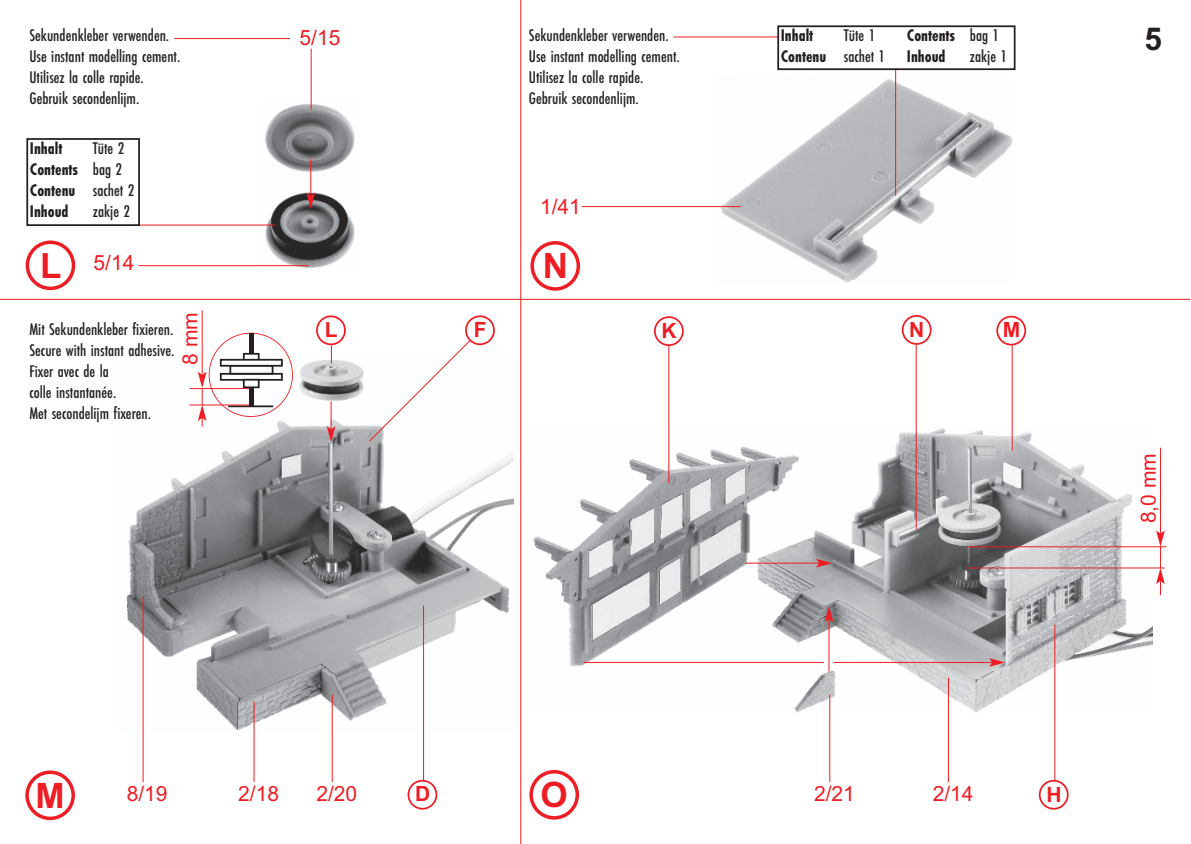
<style>
.page{position:relative;width:1191px;height:844px;background:#fff}
.page>*{position:absolute;margin:0;border:0;box-sizing:border-box;transform-origin:0 0}
.t1{font:700 35px "Arial";color:#ee1d23}
.t2{font:700 31.5px "Arial";color:#231f20}
.t3{font:21px "Arial";color:#ee1d23}
.t4{font:700 21px "Arial";color:#ee1d23}
.t5{font:17.5px/21px "Futura EF Medium Con";color:#231f20}
.t6{font:17.5px/21px "Futura EF Bold Con";color:#231f20}
.s1{font-family:"Futura EF Medium Con"}
</style>
<div class="page">
<hr style="left:520px;top:0;width:1px;height:843px;background:#ee1d23">
<hr style="left:0;top:299px;width:1190px;height:1px;background:#ee1d23">
<img style="left:260px;top:100px;width:95px;height:168px">
<img style="left:126px;top:356px;width:387px;height:376px">
<img style="left:717px;top:76px;width:296px;height:207px">
<img style="left:533px;top:425px;width:619px;height:288px">
<hr style="left:138px;top:224px;width:138px;height:1px;background:#ee1d23">
<hr style="left:895px;top:68px;width:1px;height:127px;background:#ee1d23">
<hr style="left:968px;top:567px;width:196px;height:1px;background:#ee1d23">
<hr style="left:968px;top:546px;width:198px;height:1px;background:#ee1d23">
<hr style="left:423px;top:605px;width:1px;height:175px;background:#ee1d23">
<hr style="left:139px;top:265px;width:170px;height:1px;background:#ee1d23">
<hr style="left:310px;top:159px;width:1px;height:37px;background:#ee1d23">
<svg style="left:306px;top:192px;width:9px;height:17px"></svg>
<svg style="left:327px;top:401px;width:8px;height:41px"></svg>
<hr style="left:828px;top:619px;width:1px;height:52px;background:#ee1d23">
<svg style="left:824px;top:606px;width:9px;height:16px"></svg>
<hr style="left:833px;top:661px;width:159px;height:1px;background:#ee1d23">
<svg style="left:989px;top:658px;width:16px;height:8px"></svg>
<hr style="left:745px;top:562px;width:74px;height:1px;background:#ee1d23">
<svg style="left:816px;top:558px;width:16px;height:9px"></svg>
<hr style="left:583px;top:661px;width:241px;height:1px;background:#ee1d23">
<hr style="left:1160px;top:447px;width:1px;height:86px;background:#ee1d23">
<svg style="left:1156px;top:530px;width:8px;height:65px"></svg>
<div style="left:26px;top:138px;width:114px;height:88px;border:2px solid #231f20"></div>
<svg style="left:26px;top:240px;width:49px;height:50px"></svg>
<svg style="left:25px;top:770px;width:50px;height:49px"></svg>
<svg style="left:530px;top:241px;width:50px;height:49px"></svg>
<svg style="left:316px;top:315px;width:30px;height:48px"></svg>
<svg style="left:996px;top:315px;width:30px;height:30px"></svg>
<svg style="left:901px;top:315px;width:30px;height:30px"></svg>
<hr style="left:311px;top:49px;width:1px;height:60px;background:#ee1d23">
<hr style="left:202px;top:310px;width:1px;height:64px;background:#ee1d23">
<svg style="left:198px;top:371px;width:8px;height:55px"></svg>
<hr style="left:582px;top:206px;width:159px;height:1px;background:#ee1d23">
<hr style="left:673px;top:36px;width:106px;height:1px;background:#ee1d23">
<hr style="left:174px;top:38px;width:116px;height:1px;background:#ee1d23">
<hr style="left:668px;top:344px;width:1px;height:139px;background:#ee1d23">
<hr style="left:915px;top:344px;width:1px;height:185px;background:#ee1d23">
<hr style="left:1011px;top:344px;width:1px;height:106px;background:#ee1d23">
<hr style="left:143px;top:597px;width:1px;height:184px;background:#ee1d23">
<hr style="left:1054px;top:624px;width:1px;height:156px;background:#ee1d23">
<hr style="left:254px;top:701px;width:1px;height:80px;background:#ee1d23">
<hr style="left:332px;top:694px;width:1px;height:87px;background:#ee1d23">
<hr style="left:829px;top:694px;width:1px;height:87px;background:#ee1d23">
<hr style="left:948px;top:677px;width:1px;height:104px;background:#ee1d23">
<div style="left:777px;top:25px;width:238px;height:45px;border:2px solid #231f20"></div>
<div style="left:209px;top:332px;width:84px;height:85px;border:2px solid #ee1d23;border-radius:50%"></div>
<div style="left:249px;top:334px;width:5px;height:72px;background:#231f20"></div>
<hr style="left:228px;top:405px;width:45px;height:2px;background:#231f20">
<div style="left:221px;top:374px;width:61px;height:6px;background:#fff"></div>
<div style="left:220px;top:373px;width:63px;height:7px;border:2px solid #231f20"></div>
<div style="left:230px;top:365px;width:42px;height:8px;background:#fff"></div>
<div style="left:229px;top:364px;width:44px;height:10px;border:2px solid #231f20"></div>
<div style="left:244px;top:379px;width:15px;height:8px;background:#fff"></div>
<div style="left:243px;top:379px;width:16px;height:9px;border:2px solid #231f20"></div>
<div style="left:244px;top:354px;width:15px;height:6px;background:#fff"></div>
<div style="left:243px;top:353px;width:16px;height:8px;border:2px solid #231f20"></div>
<div style="left:221px;top:359px;width:61px;height:6px;background:#fff"></div>
<div style="left:220px;top:359px;width:63px;height:7px;border:2px solid #231f20"></div>
<hr style="left:189px;top:404px;width:60px;height:1px;background:#ee1d23">
<hr style="left:190px;top:388px;width:59px;height:1px;background:#ee1d23">
<svg style="left:407px;top:779px;width:30px;height:30px"></svg>
<svg style="left:368px;top:315px;width:127px;height:127px"></svg>
<svg style="left:1038px;top:779px;width:30px;height:30px"></svg>
<svg style="left:654px;top:316px;width:30px;height:30px"></svg>
<svg style="left:529px;top:770px;width:50px;height:49px"></svg>
<p class="t5" style="left:29px;top:26px;width:152px">Sekundenkleber verwenden.<br>Use instant modelling cement.<br>Utilisez la colle rapide.<br>Gebruik secondenlijm.</p>
<p class="t5" style="left:529px;top:26px;width:152px">Sekundenkleber verwenden.<br>Use instant modelling cement.<br>Utilisez la colle rapide.<br>Gebruik secondenlijm.</p>
<p class="t3" style="left:299px;top:25px;width:42px">5/15</p>
<p class="t6" style="left:30px;top:139px;width:34px">Inhalt</p>
<p class="t5" style="left:93px;top:138px;width:33px">Tüte 2</p>
<p class="t6" style="left:30px;top:160px;width:106px">Contents <span class="s1">bag 2<br></span>Contenu <span class="s1">sachet 2<br></span>Inhoud</p>
<p class="t5" style="left:93px;top:201px;width:39px">zakje 2</p>
<p class="t3" style="left:540px;top:194px;width:42px">1/41</p>
<h1 class="t1" style="left:40px;top:245px;width:23px">L</h1>
<p class="t3" style="left:93px;top:250px;width:42px">5/14</p>
<h1 class="t1" style="left:543px;top:245px;width:27px">N</h1>
<p class="t6" style="left:781px;top:26px;width:220px;text-indent:126px">Contents <span class="s1">bag 1<br></span>Contenu <span class="s1">sachet 1</span> Inhoud</p>
<p class="t6" style="left:781px;top:26px;width:34px">Inhalt</p>
<p class="t5" style="left:844px;top:26px;width:33px">Tüte 1</p>
<p class="t5" style="left:970px;top:47px;width:39px">zakje 1</p>
<p class="t5" style="left:29px;top:319px;width:146px">Mit Sekundenkleber fixieren.<br>Secure with instant adhesive.<br>Fixer avec de la<br>colle instantanée.<br>Met secondelijm fixeren.</p>
<p class="t3" style="left:178px;top:364px;width:54px;rotate:-90deg">8mm</p>
<p class="t4" style="left:325px;top:317px;width:14px">L</p>
<p class="t4" style="left:909px;top:317px;width:17px">N</p>
<p class="t4" style="left:1002px;top:318px;width:19px">M</p>
<p class="t4" style="left:474px;top:318px;width:14px">F</p>
<p class="t4" style="left:661px;top:318px;width:17px">K</p>
<h2 class="t2" style="left:1144px;top:20px;width:19px">5</h2>
<p class="t3" style="left:1136px;top:523px;width:72px;rotate:-90deg">8,0 mm</p>
<h1 class="t1" style="left:36px;top:774px;width:31px">M</h1>
<p class="t3" style="left:127px;top:781px;width:42px">8/19</p>
<h1 class="t1" style="left:540px;top:774px;width:29px">O</h1>
<p class="t3" style="left:238px;top:781px;width:42px">2/18</p>
<p class="t3" style="left:316px;top:781px;width:42px">2/20</p>
<p class="t3" style="left:814px;top:781px;width:42px">2/21</p>
<p class="t3" style="left:932px;top:781px;width:42px">2/14</p>
<p class="t4" style="left:415px;top:781px;width:17px">D</p>
<p class="t4" style="left:1046px;top:782px;width:17px">H</p>
</div>
